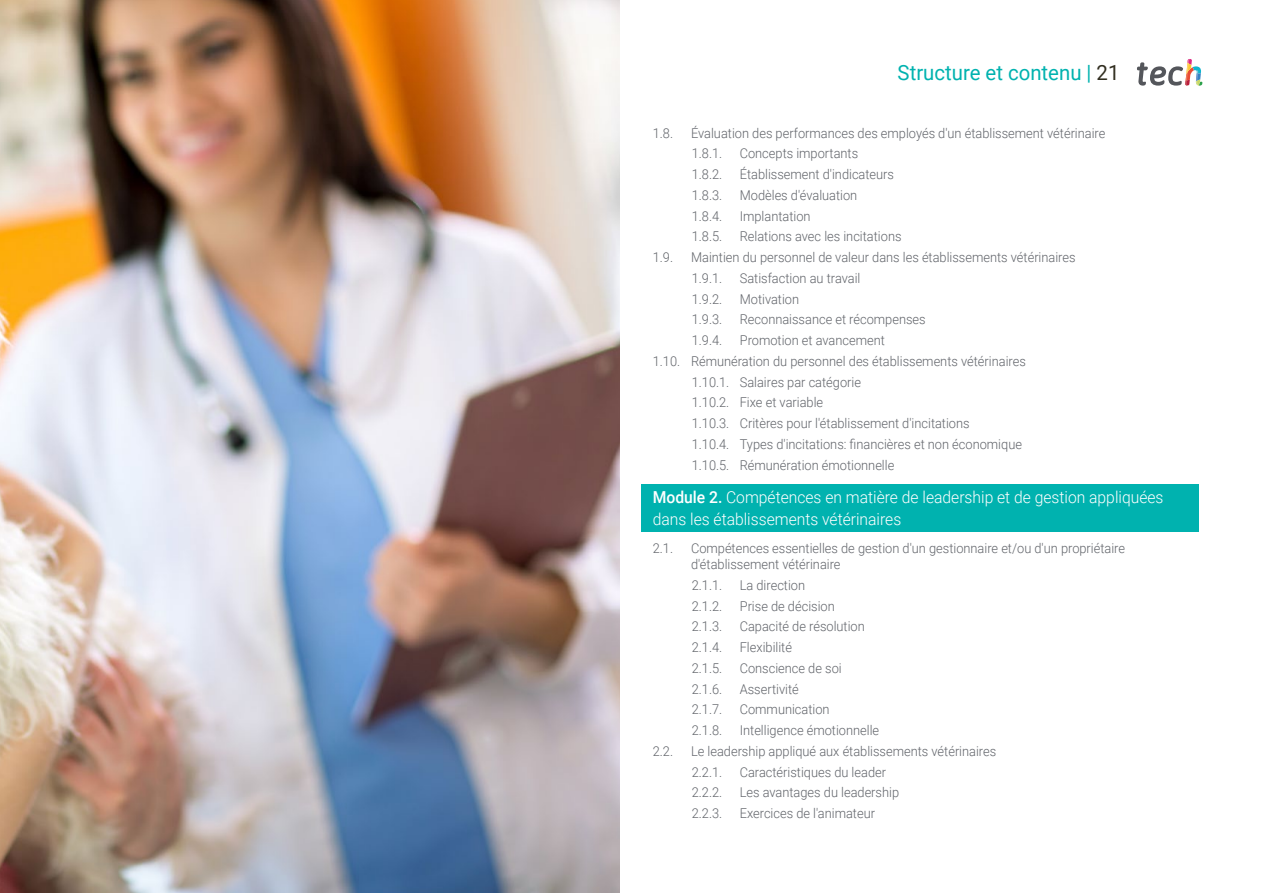
<style>
.page{position:relative;width:1263px;height:893px;background:#fff}
.page>*{position:absolute;margin:0;border:0;box-sizing:border-box;transform-origin:0 0}
.t1{font:21px "Roboto";color:#00b2af}
.t2{font:300 16.5px/22.5px "Roboto";color:#fff;scale:.95 1}
.t3{font:300 13.5px/20.7px "Roboto";color:#61646a;scale:.95 1}
.s1{color:#312e20}
.s2{font-weight:500}
</style>
<div class="page">
<svg style="left:1137px;top:59px;width:65px;height:27px"></svg>
<div style="left:642px;top:484px;width:557px;height:48px;background:#00b2af"></div>
<img style="left:0;top:0;width:619px;height:893px">
<h1 class="t1" style="left:898px;top:57px;width:223px">Structure et contenu | <span class="s1">21</span></h1>
<p class="t3" style="left:653px;top:122px;width:23px">1.8.</p>
<p class="t3" style="left:691px;top:122px;width:438px">Évaluation des performances des employés d'un établissement vétérinaire<br>1.8.1.</p>
<p class="t3" style="left:740px;top:143px;width:126px">Concepts importants</p>
<p class="t3" style="left:692px;top:164px;width:34px">1.8.2.</p>
<p class="t3" style="left:740px;top:164px;width:164px">Établissement d'indicateurs</p>
<p class="t3" style="left:692px;top:184px;width:34px">1.8.3.</p>
<p class="t3" style="left:740px;top:184px;width:125px">Modèles d'évaluation</p>
<p class="t3" style="left:692px;top:205px;width:34px">1.8.4.</p>
<p class="t3" style="left:740px;top:205px;width:76px">Implantation</p>
<p class="t3" style="left:692px;top:226px;width:34px">1.8.5.</p>
<p class="t3" style="left:740px;top:226px;width:172px">Relations avec les incitations</p>
<p class="t3" style="left:653px;top:247px;width:23px">1.9.</p>
<p class="t3" style="left:691px;top:247px;width:406px">Maintien du personnel de valeur dans les établissements vétérinaires<br>1.9.1.</p>
<p class="t3" style="left:740px;top:267px;width:129px">Satisfaction au travail</p>
<p class="t3" style="left:692px;top:288px;width:34px">1.9.2.</p>
<p class="t3" style="left:740px;top:288px;width:64px">Motivation</p>
<p class="t3" style="left:692px;top:309px;width:34px">1.9.3.</p>
<p class="t3" style="left:740px;top:309px;width:197px">Reconnaissance et récompenses</p>
<p class="t3" style="left:692px;top:330px;width:34px">1.9.4.</p>
<p class="t3" style="left:740px;top:330px;width:154px">Promotion et avancement</p>
<p class="t3" style="left:653px;top:350px;width:394px">1.10. Rémunération du personnel des établissements vétérinaires</p>
<p class="t3" style="left:692px;top:371px;width:180px">1.10.1. Salaires par catégorie</p>
<p class="t3" style="left:692px;top:392px;width:140px">1.10.2. Fixe et variable</p>
<p class="t3" style="left:692px;top:413px;width:294px">1.10.3. Critères pour l'établissement d'incitations</p>
<p class="t3" style="left:692px;top:433px;width:349px">1.10.4. Types d'incitations: financières et non économique</p>
<p class="t3" style="left:692px;top:454px;width:215px">1.10.5. Rémunération émotionnelle</p>
<p class="t2" style="left:653px;top:485px;width:539px"><span class="s2">Module 2.</span> Compétences en matière de leadership et de gestion appliquées dans les établissements vétérinaires</p>
<p class="t3" style="left:653px;top:537px;width:23px">2.1.</p>
<p class="t3" style="left:691px;top:539px;width:458px;line-height:16.5px">Compétences essentielles de gestion d'un gestionnaire et/ou d'un propriétaire d'établissement vétérinaire</p>
<p class="t3" style="left:692px;top:574px;width:34px">2.1.1.</p>
<p class="t3" style="left:740px;top:574px;width:70px">La direction</p>
<p class="t3" style="left:692px;top:595px;width:34px">2.1.2.</p>
<p class="t3" style="left:740px;top:595px;width:102px">Prise de décision</p>
<p class="t3" style="left:692px;top:616px;width:34px">2.1.3.</p>
<p class="t3" style="left:740px;top:616px;width:133px">Capacité de résolution</p>
<p class="t3" style="left:692px;top:636px;width:34px">2.1.4.</p>
<p class="t3" style="left:740px;top:636px;width:57px">Flexibilité</p>
<p class="t3" style="left:692px;top:657px;width:34px">2.1.5.</p>
<p class="t3" style="left:740px;top:657px;width:109px">Conscience de soi</p>
<p class="t3" style="left:692px;top:678px;width:34px">2.1.6.</p>
<p class="t3" style="left:740px;top:678px;width:64px">Assertivité</p>
<p class="t3" style="left:692px;top:699px;width:34px">2.1.7.</p>
<p class="t3" style="left:740px;top:699px;width:96px">Communication</p>
<p class="t3" style="left:692px;top:719px;width:34px">2.1.8.</p>
<p class="t3" style="left:740px;top:719px;width:148px">Intelligence émotionnelle</p>
<p class="t3" style="left:653px;top:740px;width:23px">2.2.</p>
<p class="t3" style="left:691px;top:740px;width:323px">Le leadership appliqué aux établissements vétérinaires<br>2.2.1.</p>
<p class="t3" style="left:740px;top:761px;width:156px">Caractéristiques du leader</p>
<p class="t3" style="left:692px;top:782px;width:34px">2.2.2.</p>
<p class="t3" style="left:740px;top:782px;width:169px">Les avantages du leadership</p>
<p class="t3" style="left:692px;top:802px;width:34px">2.2.3.</p>
<p class="t3" style="left:740px;top:802px;width:144px">Exercices de l'animateur</p>
</div>
